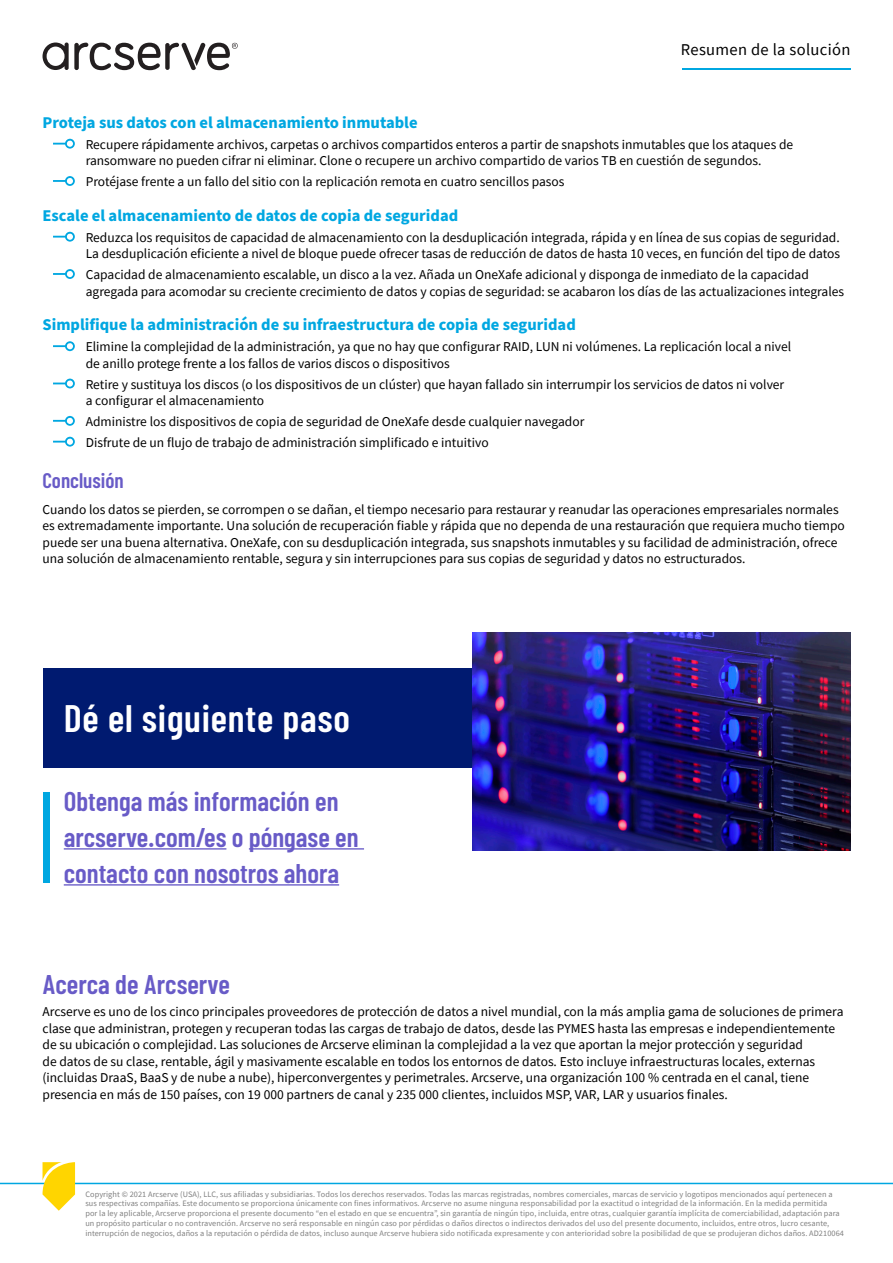
<style>
.page{position:relative;width:893px;height:1263px;background:#fff}
.page>*{position:absolute;margin:0;border:0;box-sizing:border-box;transform-origin:0 0}
.heading{font:600 38.25px "Barlow Condensed";letter-spacing:.02em;color:#fff}
.find_out{font:600 27px/36px "Barlow Condensed";color:#685bc7}
.heading2{font:600 21px "Barlow Condensed";color:#685bc7}
.heading_blue{font:700 16.5px "Source Sans Pro";color:#00a7e1}
.t1{font:16.5px "Source Sans Pro";letter-spacing:.02em;color:#000}
.base_bullet{font:13.5px/16.5px "Source Sans Pro";color:#000}
.base{font:13.5px/16.5px "Source Sans Pro";color:#000}
.t2{font:8.25px/9.8px "Source Sans Pro";letter-spacing:.01em;color:#808080}
</style>
<div class="page">
<hr style="left:682px;top:68px;width:168px;height:2px;background:#00a7e1">
<svg style="left:43px;top:43px;width:195px;height:27px"></svg>
<hr style="left:0;top:1183px;width:893px;height:1px;background:#00a7e1">
<svg style="left:43px;top:1162px;width:32px;height:49px"></svg>
<div style="left:43px;top:669px;width:437px;height:99px;background:#001a70"></div>
<hr style="left:64px;top:848px;width:162px;height:1px;background:#685bc7">
<hr style="left:249px;top:848px;width:115px;height:1px;background:#685bc7">
<hr style="left:64px;top:884px;width:275px;height:1px;background:#685bc7">
<img style="left:472px;top:633px;width:378px;height:218px">
<div style="left:43px;top:792px;width:7px;height:91px;background:#00a7e1"></div>
<svg style="left:53px;top:139px;width:22px;height:10px"></svg>
<svg style="left:53px;top:176px;width:22px;height:10px"></svg>
<svg style="left:53px;top:232px;width:22px;height:10px"></svg>
<svg style="left:53px;top:269px;width:22px;height:10px"></svg>
<svg style="left:53px;top:341px;width:22px;height:10px"></svg>
<svg style="left:53px;top:379px;width:22px;height:9px"></svg>
<svg style="left:53px;top:416px;width:22px;height:10px"></svg>
<svg style="left:53px;top:437px;width:22px;height:10px"></svg>
<p class="t1" style="left:681px;top:39px;width:171px">Resumen de la solución</p>
<p class="heading_blue" style="left:43px;top:111px;width:377px">Proteja sus datos con el almacenamiento inmutable</p>
<p class="base_bullet" style="left:86px;top:136px;width:709px">Recupere rápidamente archivos, carpetas o archivos compartidos enteros a partir de snapshots inmutables que los ataques de ransomware no pueden cifrar ni eliminar. Clone o recupere un archivo compartido de varios TB en cuestión de segundos.</p>
<p class="base_bullet" style="left:86px;top:173px;width:480px">Protéjase frente a un fallo del sitio con la replicación remota en cuatro sencillos pasos</p>
<p class="heading_blue" style="left:43px;top:204px;width:417px">Escale el almacenamiento de datos de copia de seguridad</p>
<p class="base_bullet" style="left:86px;top:229px;width:756px">Reduzca los requisitos de capacidad de almacenamiento con la desduplicación integrada, rápida y en línea de sus copias de seguridad.<br>La desduplicación eficiente a nivel de bloque puede ofrecer tasas de reducción de datos de hasta 10 veces, en función del tipo de datos</p>
<p class="base_bullet" style="left:86px;top:266px;width:760px">Capacidad de almacenamiento escalable, un disco a la vez. Añada un OneXafe adicional y disponga de inmediato de la capacidad agregada para acomodar su creciente crecimiento de datos y copias de seguridad: se acabaron los días de las actualizaciones integrales</p>
<p class="heading_blue" style="left:43px;top:314px;width:535px">Simplifique la administración de su infraestructura de copia de seguridad</p>
<p class="base_bullet" style="left:86px;top:338px;width:707px">Elimine la complejidad de la administración, ya que no hay que configurar RAID, LUN ni volúmenes. La replicación local a nivel de anillo protege frente a los fallos de varios discos o dispositivos</p>
<p class="base_bullet" style="left:86px;top:376px;width:700px">Retire y sustituya los discos (o los dispositivos de un clúster) que hayan fallado sin interrumpir los servicios de datos ni volver a configurar el almacenamiento</p>
<p class="base_bullet" style="left:86px;top:413px;width:500px">Administre los dispositivos de copia de seguridad de OneXafe desde cualquier navegador</p>
<p class="base_bullet" style="left:86px;top:434px;width:404px">Disfrute de un flujo de trabajo de administración simplificado e intuitivo</p>
<p class="heading2" style="left:43px;top:468px;width:83px">Conclusión</p>
<p class="base" style="left:43px;top:501px;width:804px">Cuando los datos se pierden, se corrompen o se dañan, el tiempo necesario para restaurar y reanudar las operaciones empresariales normales es extremadamente importante. Una solución de recuperación fiable y rápida que no dependa de una restauración que requiera mucho tiempo puede ser una buena alternativa. OneXafe, con su desduplicación integrada, sus snapshots inmutables y su facilidad de administración, ofrece una solución de almacenamiento rentable, segura y sin interrupciones para sus copias de seguridad y datos no estructurados.</p>
<p class="heading" style="left:64px;top:694px;width:288px">Dé el siguiente paso</p>
<p class="find_out" style="left:64px;top:782px;width:296px">Obtenga más información en arcserve.com/es o póngase en contacto con nosotros ahora</p>
<p class="find_out" style="left:43px;top:966px;width:189px">Acerca de Arcserve</p>
<p class="base" style="left:43px;top:1003px;width:802px">Arcserve es uno de los cinco principales proveedores de protección de datos a nivel mundial, con la más amplia gama de soluciones de primera clase que administran, protegen y recuperan todas las cargas de trabajo de datos, desde las PYMES hasta las empresas e independientemente de su ubicación o complejidad. Las soluciones de Arcserve eliminan la complejidad a la vez que aportan la mejor protección y seguridad<br>de datos de su clase, rentable, ágil y masivamente escalable en todos los entornos de datos. Esto incluye infraestructuras locales, externas (incluidas DraaS, BaaS y de nube a nube), hiperconvergentes y perimetrales. Arcserve, una organización 100 % centrada en el canal, tiene presencia en más de 150 países, con 19 000 partners de canal y 235 000 clientes, incluidos MSP, VAR, LAR y usuarios finales.</p>
<p class="t2" style="left:85px;top:1189px;width:760px">Copyright © 2021 Arcserve (USA), LLC, sus afiliadas y subsidiarias. Todos los derechos reservados. Todas las marcas registradas, nombres comerciales, marcas de servicio y logotipos mencionados aquí pertenecen a sus respectivas compañías. Este documento se proporciona únicamente con fines informativos. Arcserve no asume ninguna responsabilidad por la exactitud o integridad de la información. En la medida permitida<br>por la ley aplicable, Arcserve proporciona el presente documento “en el estado en que se encuentra”, sin garantía de ningún tipo, incluida, entre otras, cualquier garantía implícita de comerciabilidad, adaptación para un propósito particular o no contravención. Arcserve no será responsable en ningún caso por pérdidas o daños directos o indirectos derivados del uso del presente documento, incluidos, entre otros, lucro cesante, interrupción de negocios, daños a la reputación o pérdida de datos, incluso aunque Arcserve hubiera sido notificada expresamente y con anterioridad sobre la posibilidad de que se produjeran dichos daños. AD210064</p>
</div>
